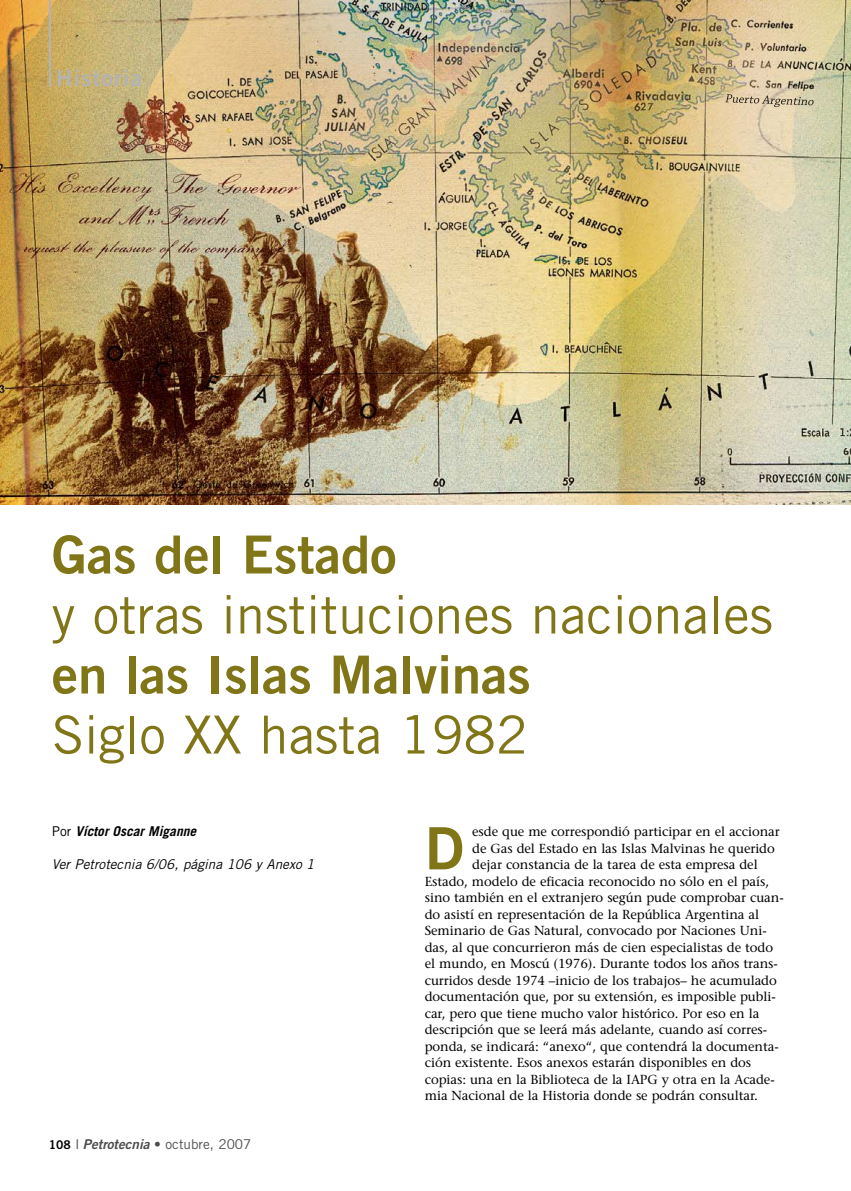
<style>
.page{position:relative;width:851px;height:1191px;background:#fff}
.page>*{position:absolute;margin:0;border:0;box-sizing:border-box;transform-origin:0 0}
.t1{font:58.35px "Trade Gothic Bold Two";color:#807517}
.t2{font:52.5px "Trade Gothic";color:#807517}
.t3{font:52.5px "Trade Gothic Bold Two";color:#807517}
.t4{font:22.5px "Trade Gothic Bold Two";letter-spacing:.06em;color:#b3b3b3}
.t5{font:italic 13.5px "Trade Gothic";color:#000}
.t6{font:13.5px "Trade Gothic";color:#4d4d4d}
.t7{font:italic 700 13.5px "Trade Gothic";color:#000}
.t8{font:13.05px "Stone Serif";letter-spacing:-.005em;color:#000}
.s1{font-weight:400;font-style:normal}
.s2{font-family:"Trade Gothic Bold Two";font-size:12px;color:#000}
.s3{font-family:"Trade Gothic Bold Two";font-style:italic}
</style>
<div class="page">
<img style="left:0;top:1px;width:850px;height:503px">
<img style="left:725px;top:94px;width:44px;height:10px">
<hr style="left:49px;top:1px;width:2px;height:86px;background:#b3b3b3">
<h3 class="t4" style="left:56px;top:70px;width:87px">Historia</h3>
<h2 class="t3" style="left:52px;top:536px;width:346px">Gas del Estado</h2>
<h2 class="t2" style="left:52px;top:596px;width:722px">y otras instituciones nacionales</h2>
<h2 class="t3" style="left:52px;top:656px;width:480px">en las Islas Malvinas</h2>
<h2 class="t2" style="left:52px;top:716px;width:477px">Siglo XX hasta 1982</h2>
<p class="t7" style="left:52px;top:826px;width:148px"><span class="s1">P o r</span> Víctor Oscar Miganne</p>
<p class="t5" style="left:52px;top:859px;width:267px">Ver Petrotecnia 6/06, página 106 y Anexo 1</p>
<p class="t6" style="left:49px;top:1139px;width:204px"><span class="s2">108</span> I <span class="s3">Petrotecnia</span> • octubre, 2007</p>
<h1 class="t1" style="left:424px;top:827px;width:40px">D</h1>
<p class="t8" style="left:472px;top:826px;width:309px">esde que me correspondió participar en el accionar</p>
<p class="t8" style="left:472px;top:842px;width:304px">de Gas del Estado en las Islas Malvinas he querido</p>
<p class="t8" style="left:472px;top:859px;width:287px">dejar constancia de la tarea de esta empresa del</p>
<p class="t8" style="left:424px;top:875px;width:346px">Estado, modelo de eficacia reconocido no sólo en el país,</p>
<p class="t8" style="left:424px;top:892px;width:360px">sino también en el extranjero según pude comprobar cuan-</p>
<p class="t8" style="left:424px;top:908px;width:336px">do asistí en representación de la República Argentina al</p>
<p class="t8" style="left:424px;top:925px;width:343px">Seminario de Gas Natural, convocado por Naciones Uni-</p>
<p class="t8" style="left:424px;top:941px;width:350px">das, al que concurrieron más de cien especialistas de todo</p>
<p class="t8" style="left:424px;top:958px;width:354px">el mundo, en Moscú (1976). Durante todos los años trans-</p>
<p class="t8" style="left:424px;top:974px;width:353px">curridos desde 1974 –inicio de los trabajos– he acumulado</p>
<p class="t8" style="left:424px;top:991px;width:352px">documentación que, por su extensión, es imposible publi-</p>
<p class="t8" style="left:424px;top:1007px;width:336px">car, pero que tiene mucho valor histórico. Por eso en la</p>
<p class="t8" style="left:424px;top:1024px;width:344px">descripción que se leerá más adelante, cuando así corres-</p>
<p class="t8" style="left:424px;top:1040px;width:355px">ponda, se indicará: “anexo“, que contendrá la documenta-</p>
<p class="t8" style="left:424px;top:1057px;width:328px">ción existente. Esos anexos estarán disponibles en dos</p>
<p class="t8" style="left:424px;top:1073px;width:351px">copias: una en la Biblioteca de la IAPG y otra en la Acade-</p>
<p class="t8" style="left:424px;top:1090px;width:334px">mia Nacional de la Historia donde se podrán consultar.</p>
</div>
